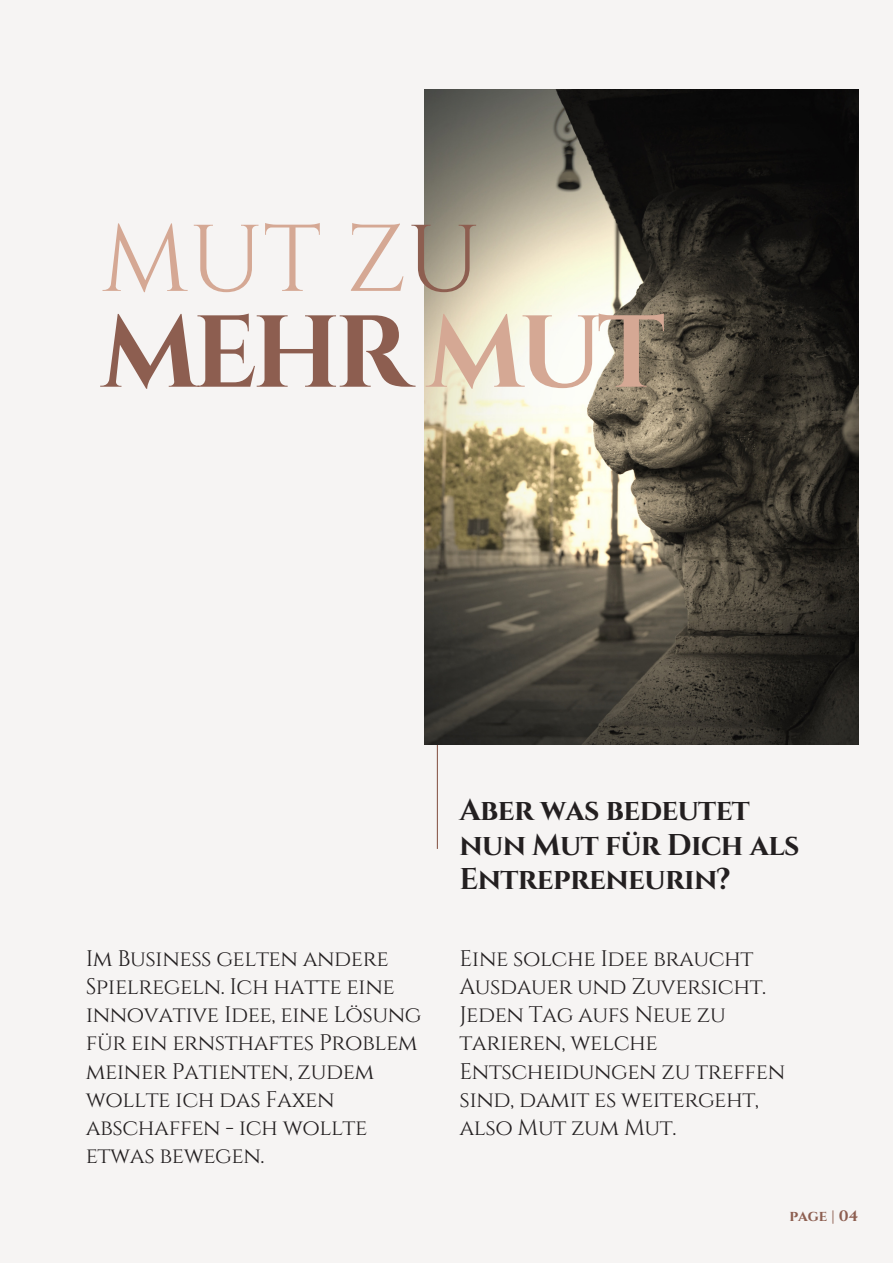
<style>
.page{position:relative;width:893px;height:1264px;background:#fff}
.page>*{position:absolute;margin:0;border:0;box-sizing:border-box;transform-origin:0 0}
.t1{font:700 101.85px "Cinzel";letter-spacing:-.05em;color:#8d5e50}
.t2{font:94.35px "Cinzel";color:#d5a894}
.t3{font:700 30px/34.8px "Cinzel";letter-spacing:-.02em;color:#231f20}
.t4{font:22.5px/28px "Cinzel";letter-spacing:-.02em;color:#231f20}
.t5{font:700 15.15px "Cinzel";color:#8d5e50}
.s1{color:#8d5e50}
.s2{color:#d5a894}
</style>
<div class="page">
<div style="left:0;top:0;width:892px;height:1262px;background:#f6f4f3"></div>
<hr style="left:437px;top:413px;width:1px;height:435px;background:#8d5e50">
<img style="left:424px;top:89px;width:434px;height:656px">
<p class="t2" style="left:101px;top:199px;width:381px">MUT Z<span class="s1">U</span></p>
<p class="t1" style="left:101px;top:288px;width:565px">MEHR <span class="s2">MUT</span></p>
<p class="t3" style="left:459px;top:793px;width:342px">Aber was bedeutet nun Mut für Dich als<br>Entrepreneurin?</p>
<p class="t4" style="left:86px;top:945px;width:337px">Im Business gelten andere<br>Spielregeln. Ich hatte eine innovative Idee, eine Lösung für ein ernsthaftes Problem meiner Patienten, zudem wollte ich das Faxen abschaffen - ich wollte etwas bewegen.</p>
<p class="t4" style="left:459px;top:945px;width:327px">Eine solche Idee braucht<br>Ausdauer und Zuversicht.<br>Jeden Tag aufs Neue zu tarieren, welche<br>Entscheidungen zu treffen sind, damit es weitergeht, also Mut zum Mut.</p>
<p class="t5" style="left:789px;top:1206px;width:70px">page | 04</p>
</div>
